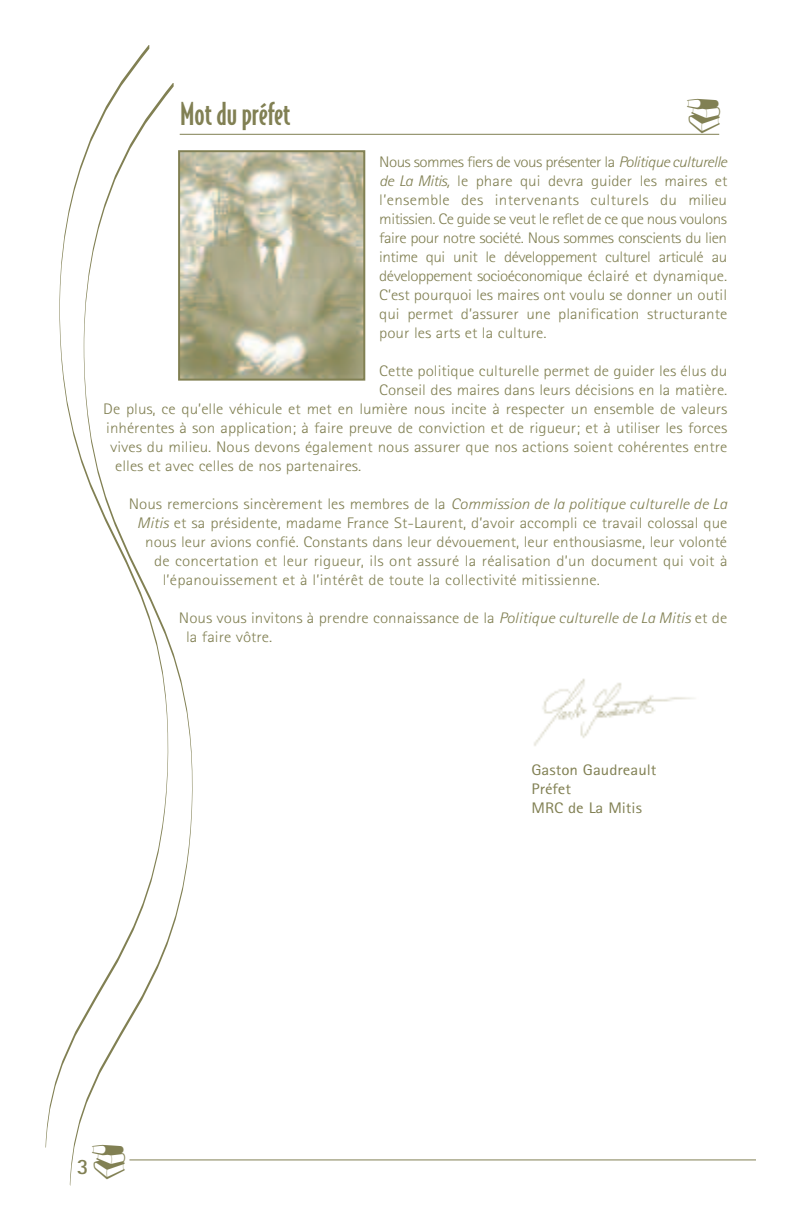
<style>
.page{position:relative;width:792px;height:1224px;background:#fff}
.page>*{position:absolute;margin:0;border:0;box-sizing:border-box;transform-origin:0 0}
.t1{font:500 30px "Bodega Sans";color:#818053}
.t2{font:700 22px "Rotis Sans Serif";color:#818053}
.t3{font:300 15.4px/19px "Rotis Sans Serif";color:#818053;text-align:justify;scale:1.11 1}
.t4{font:15.4px/19px "Rotis Sans Serif";color:#818053;scale:1.11 1}
.s1{font-style:italic}
</style>
<div class="page">
<hr style="left:129px;top:1159px;width:627px;height:1px;background:#818053">
<svg style="left:45px;top:46px;width:105px;height:1102px"></svg>
<svg style="left:69px;top:84px;width:124px;height:1101px"></svg>
<img style="left:181px;top:153px;width:181px;height:225px">
<div style="left:178px;top:150px;width:187px;height:231px;border:2px solid #818053"></div>
<hr style="left:180px;top:134px;width:539px;height:1px;background:#818053">
<img style="left:534px;top:678px;width:161px;height:68px">
<h1 class="t1" style="left:180px;top:97px;width:112px">Mot du préfet</h1>
<p class="t3" style="left:379px;top:154px;width:315px">Nous sommes fiers de vous présenter la <span class="s1">Politique culturelle de La Mitis,</span> le phare qui devra guider les maires et l’ensemble des intervenants culturels du milieu mitissien. Ce guide se veut le reflet de ce que nous voulons faire pour notre société. Nous sommes conscients du lien intime qui unit le développement culturel articulé au développement socioéconomique éclairé et dynamique.<br>C’est pourquoi les maires ont voulu se donner un outil qui permet d’assurer une planification structurante pour les arts et la culture.</p>
<p class="t3" style="left:379px;top:363px;width:315px">Cette politique culturelle permet de guider les élus du</p>
<p class="t3" style="left:379px;top:382px;width:315px">Conseil des maires dans leurs décisions en la matière.</p>
<p class="t3" style="left:103px;top:401px;width:564px">De plus, ce qu’elle véhicule et met en lumière nous incite à respecter un ensemble de valeurs</p>
<p class="t3" style="left:106px;top:420px;width:561px">inhérentes à son application; à faire preuve de conviction et de rigueur; et à utiliser les forces</p>
<p class="t3" style="left:110px;top:439px;width:557px">vives du milieu. Nous devons également nous assurer que nos actions soient cohérentes entre</p>
<p class="t3" style="left:115px;top:458px;width:223px">elles et avec celles de nos partenaires.</p>
<p class="t3" style="left:129px;top:496px;width:541px">Nous remercions sincèrement les membres de la <span class="s1">Commission de la politique culturelle de La</span></p>
<p class="t3" style="left:137px;top:515px;width:534px"><span class="s1">Mitis</span> et sa présidente, madame France St-Laurent, d’avoir accompli ce travail colossal que</p>
<p class="t3" style="left:145px;top:534px;width:526px">nous leur avions confié. Constants dans leur dévouement, leur enthousiasme, leur volonté</p>
<p class="t3" style="left:154px;top:553px;width:518px">de concertation et leur rigueur, ils ont assuré la réalisation d’un document qui voit à</p>
<p class="t3" style="left:163px;top:572px;width:395px">l’épanouissement et à l’intérêt de toute la collectivité mitissienne.</p>
<p class="t3" style="left:186px;top:610px;width:489px;text-indent:-7px">Nous vous invitons à prendre connaissance de la <span class="s1">Politique culturelle de La Mitis</span> et de la faire vôtre.</p>
<h2 class="t2" style="left:77px;top:1158px;width:53px">3◻</h2>
<p class="t4" style="left:532px;top:762px;width:114px">Gaston Gaudreault<br>Préfet<br>MRC de La Mitis</p>
</div>
